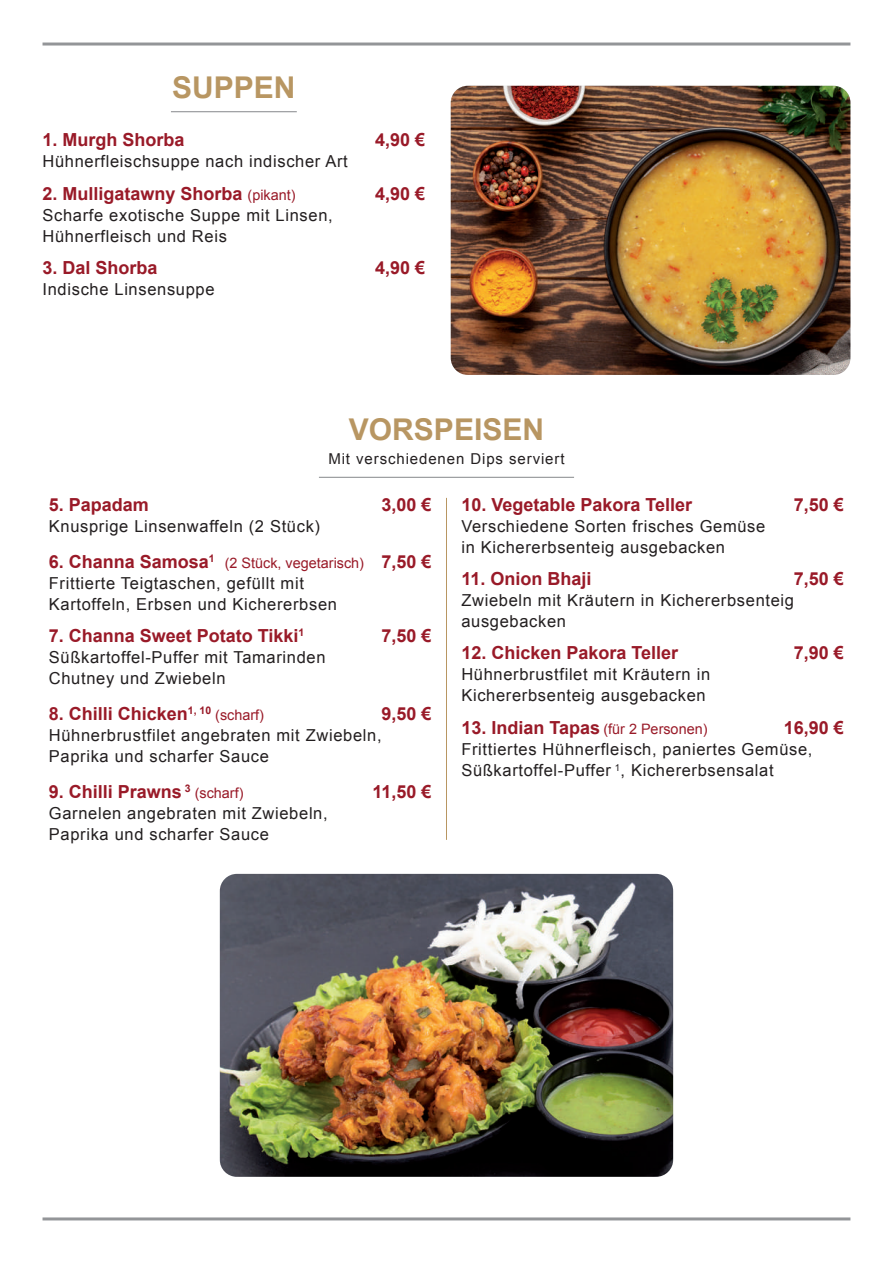
<style>
.page{position:relative;width:893px;height:1263px;background:#fff}
.page>*{position:absolute;margin:0;border:0;box-sizing:border-box;transform-origin:0 0}
.t1{font:700 30px "Arial";color:#b89662}
.t2{font:700 18px "Arial";color:#991a28}
.t3{font:16.5px/21px "Arial";letter-spacing:.04em;color:#231f20}
.t4{font:15px "Arial";letter-spacing:.06em;color:#231f20}
.t5{font:14.4px "Arial";color:#991a28}
.s1{font-weight:400;font-size:14.4px}
.s2{font-weight:700;font-size:18px}
</style>
<div class="page">
<hr style="left:43px;top:1217px;width:807px;height:3px;background:#939598">
<hr style="left:43px;top:43px;width:807px;height:3px;background:#939598">
<hr style="left:319px;top:477px;width:255px;height:1px;background:#939598">
<hr style="left:171px;top:111px;width:126px;height:1px;background:#939598">
<hr style="left:446px;top:498px;width:1px;height:342px;background:#b89662">
<img style="left:451px;top:86px;width:399px;height:289px">
<img style="left:220px;top:874px;width:453px;height:303px">
<h1 class="t1" style="left:172px;top:68px;width:125px">SUPPEN</h1>
<p class="t2" style="left:43px;top:128px;width:144px">1. Murgh Shorba</p>
<p class="t2" style="left:375px;top:128px;width:52px">4,90 €</p>
<p class="t3" style="left:43px;top:151px;width:307px">Hühnerfleischsuppe nach indischer Art</p>
<p class="t2" style="left:43px;top:181px;width:255px">2. Mulligatawny Shorba <span class="s1">(pikant)</span></p>
<p class="t2" style="left:375px;top:181px;width:52px">4,90 €</p>
<p class="t3" style="left:43px;top:205px;width:292px">Scharfe exotische Suppe mit Linsen,<br>Hühnerfleisch und Reis</p>
<p class="t2" style="left:43px;top:256px;width:117px">3. Dal Shorba</p>
<p class="t2" style="left:375px;top:256px;width:52px">4,90 €</p>
<p class="t3" style="left:43px;top:279px;width:174px">Indische Linsensuppe</p>
<h1 class="t1" style="left:349px;top:410px;width:197px">VORSPEISEN</h1>
<p class="t4" style="left:328px;top:449px;width:238px">Mit verschiedenen Dips serviert</p>
<p class="t2" style="left:49px;top:492px;width:102px">5. Papadam</p>
<p class="t2" style="left:381px;top:492px;width:52px">3,00 €</p>
<p class="t3" style="left:49px;top:515px;width:273px">Knusprige Linsenwaffeln (2 Stück)</p>
<p class="t5" style="left:49px;top:553px;width:384px"><span class="s2">6. Channa Samosa</span><sup>1</sup> (2 Stück, vegetarisch) <span class="s2">7,50 €</span></p>
<p class="t3" style="left:49px;top:572px;width:290px">Frittierte Teigtaschen, gefüllt mit<br>Kartoffeln, Erbsen und Kichererbsen</p>
<p class="t2" style="left:49px;top:624px;width:257px">7. Channa Sweet Potato Tikki<sup>1</sup></p>
<p class="t2" style="left:381px;top:624px;width:52px">7,50 €</p>
<p class="t3" style="left:49px;top:647px;width:278px">Süßkartoffel-Puffer mit Tamarinden<br>Chutney und Zwiebeln</p>
<p class="t2" style="left:49px;top:701px;width:217px">8. Chilli Chicken<sup>1,</sup> <sup>10</sup> <span class="s1">(scharf)</span></p>
<p class="t2" style="left:381px;top:701px;width:52px">9,50 €</p>
<p class="t3" style="left:49px;top:724px;width:334px">Hühnerbrustfilet angebraten mit Zwiebeln,<br>Paprika und scharfer Sauce</p>
<p class="t2" style="left:49px;top:779px;width:196px">9. Chilli Prawns <sup>3</sup> <span class="s1">(scharf)</span></p>
<p class="t2" style="left:372px;top:779px;width:61px">11,50 €</p>
<p class="t3" style="left:49px;top:802px;width:280px">Garnelen angebraten mit Zwiebeln,<br>Paprika und scharfer Sauce</p>
<p class="t2" style="left:461px;top:492px;width:232px">10. Vegetable Pakora Teller</p>
<p class="t2" style="left:794px;top:492px;width:52px">7,50 €</p>
<p class="t3" style="left:461px;top:515px;width:305px">Verschiedene Sorten frisches Gemüse in Kichererbsenteig ausgebacken</p>
<p class="t2" style="left:461px;top:567px;width:132px">11. Onion Bhaji</p>
<p class="t2" style="left:794px;top:567px;width:52px">7,50 €</p>
<p class="t3" style="left:461px;top:590px;width:334px">Zwiebeln mit Kräutern in Kichererbsenteig ausgebacken</p>
<p class="t2" style="left:461px;top:641px;width:218px">12. Chicken Pakora Teller</p>
<p class="t2" style="left:794px;top:641px;width:52px">7,90 €</p>
<p class="t3" style="left:461px;top:664px;width:250px">Hühnerbrustfilet mit Kräutern in<br>Kichererbsenteig ausgebacken</p>
<p class="t5" style="left:461px;top:719px;width:248px"><span class="s2">13. Indian Tapas</span> (für 2 Personen)</p>
<p class="t2" style="left:784px;top:716px;width:62px">16,90 €</p>
<p class="t3" style="left:461px;top:739px;width:353px">Frittiertes Hühnerfleisch, paniertes Gemüse,<br>Süßkartoffel-Puffer <sup>1</sup>, Kichererbsensalat</p>
</div>
